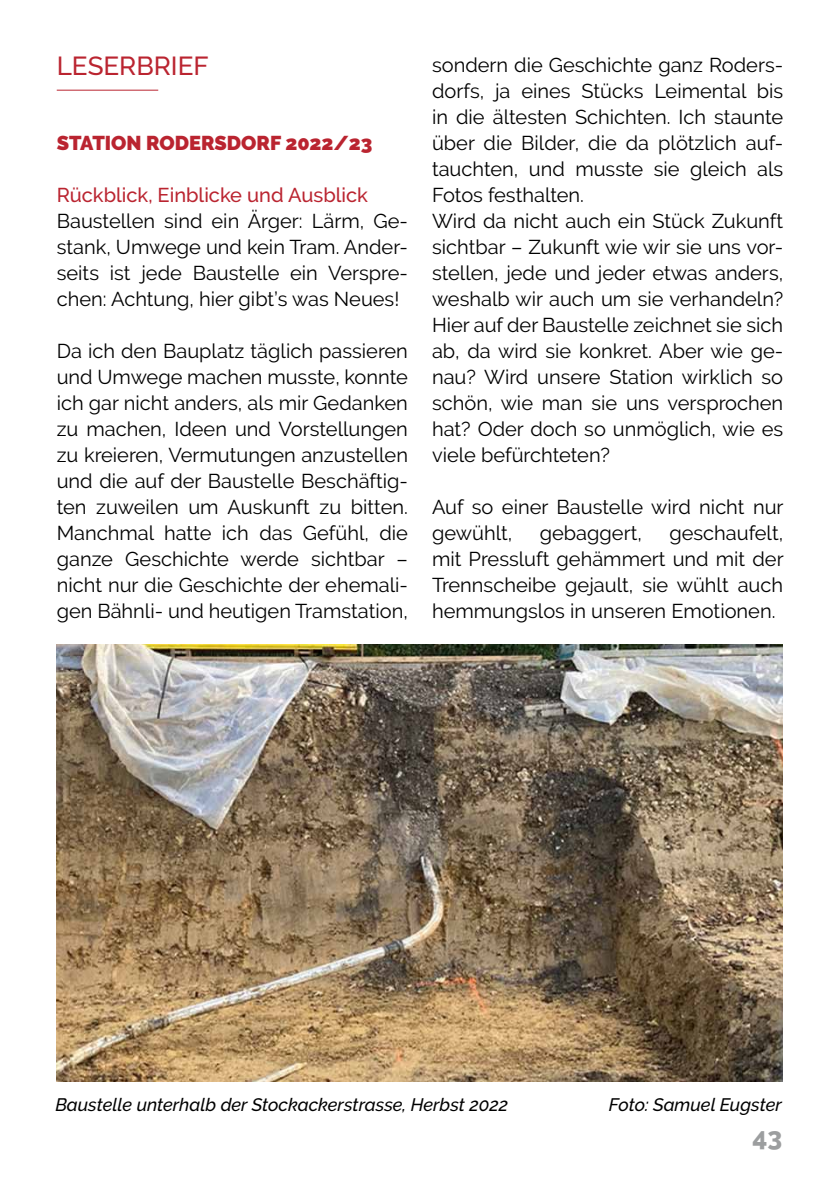
<style>
.page{position:relative;width:840px;height:1191px;background:#fff}
.page>*{position:absolute;margin:0;border:0;box-sizing:border-box;transform-origin:0 0}
.t1{font:500 26px "Raleway";color:#ba2430}
.t2{font:800 26px "Raleway";color:#9c9e9f}
.t3{font:20px/26px "Raleway";color:#000;text-align:justify}
.t4{font:500 20px "Raleway";color:#ba2430}
.t5{font:900 20px "Raleway";color:#ba2430}
.t6{font:italic 500 18px "Raleway";color:#000}
</style>
<div class="page">
<hr style="left:57px;top:90px;width:101px;height:1px;background:#ba2430">
<img style="left:57px;top:644px;width:725px;height:437px">
<h1 class="t1" style="left:57px;top:51px;width:32px">Leserbrief</h1>
<p class="t5" style="left:57px;top:131px;width:317px">STATION RODERSDORF 2022/23</p>
<p class="t4" style="left:57px;top:183px;width:312px">Rückblick, Einblicke und Ausblick</p>
<p class="t3" style="left:57px;top:208px;width:352px">Baustellen sind ein Ärger: Lärm, Ge&shy;stank, Umwege und kein Tram. Ander&shy;seits ist jede Baustelle ein Verspre&shy;chen: Achtung, hier gibt’s was Neues!</p>
<p class="t3" style="left:57px;top:338px;width:352px">Da ich den Bauplatz täglich passieren und Umwege machen musste, konnte ich gar nicht anders, als mir Gedanken zu machen, Ideen und Vorstellungen zu kreieren, Vermutungen anzustellen und die auf der Baustelle Beschäftig&shy;ten zuweilen um Auskunft zu bitten.<br>Manchmal hatte ich das Gefühl, die ganze Geschichte werde sichtbar – nicht nur die Geschichte der ehemali&shy;gen Bähnli- und heutigen Tramstation,</p>
<p class="t3" style="left:432px;top:52px;width:352px;text-align:left">sondern die Geschichte ganz Roders&shy;dorfs, ja eines Stücks Leimental bis in die ältesten Schichten. Ich staunte über die Bilder, die da plötzlich auf&shy;tauchten, und musste sie gleich als Fotos festhalten.<br>Wird da nicht auch ein Stück Zukunft sichtbar – Zukunft wie wir sie uns vor&shy;stellen, jede und jeder etwas anders, weshalb wir auch um sie verhandeln?<br>Hier auf der Baustelle zeichnet sie sich ab, da wird sie konkret. Aber wie ge&shy;nau? Wird unsere Station wirklich so schön, wie man sie uns versprochen hat? Oder doch so unmöglich, wie es viele befürchteten?</p>
<p class="t3" style="left:432px;top:494px;width:353px">Auf so einer Baustelle wird nicht nur gewühlt,</p>
<p class="t3" style="left:432px;top:520px;width:353px;text-indent:237px">geschaufelt, mit Pressluft gehämmert und mit der Trennscheibe gejault, sie wühlt auch hemmungslos in unseren Emotionen.</p>
<p class="t3" style="left:539px;top:520px;width:104px">gebaggert,</p>
<p class="t6" style="left:55px;top:1094px;width:454px">Baustelle unterhalb der Stockackerstrasse, Herbst 2022</p>
<p class="t6" style="left:608px;top:1094px;width:174px">Foto: Samuel Eugster</p>
<h1 class="t2" style="left:752px;top:1122px;width:31px">43</h1>
</div>
